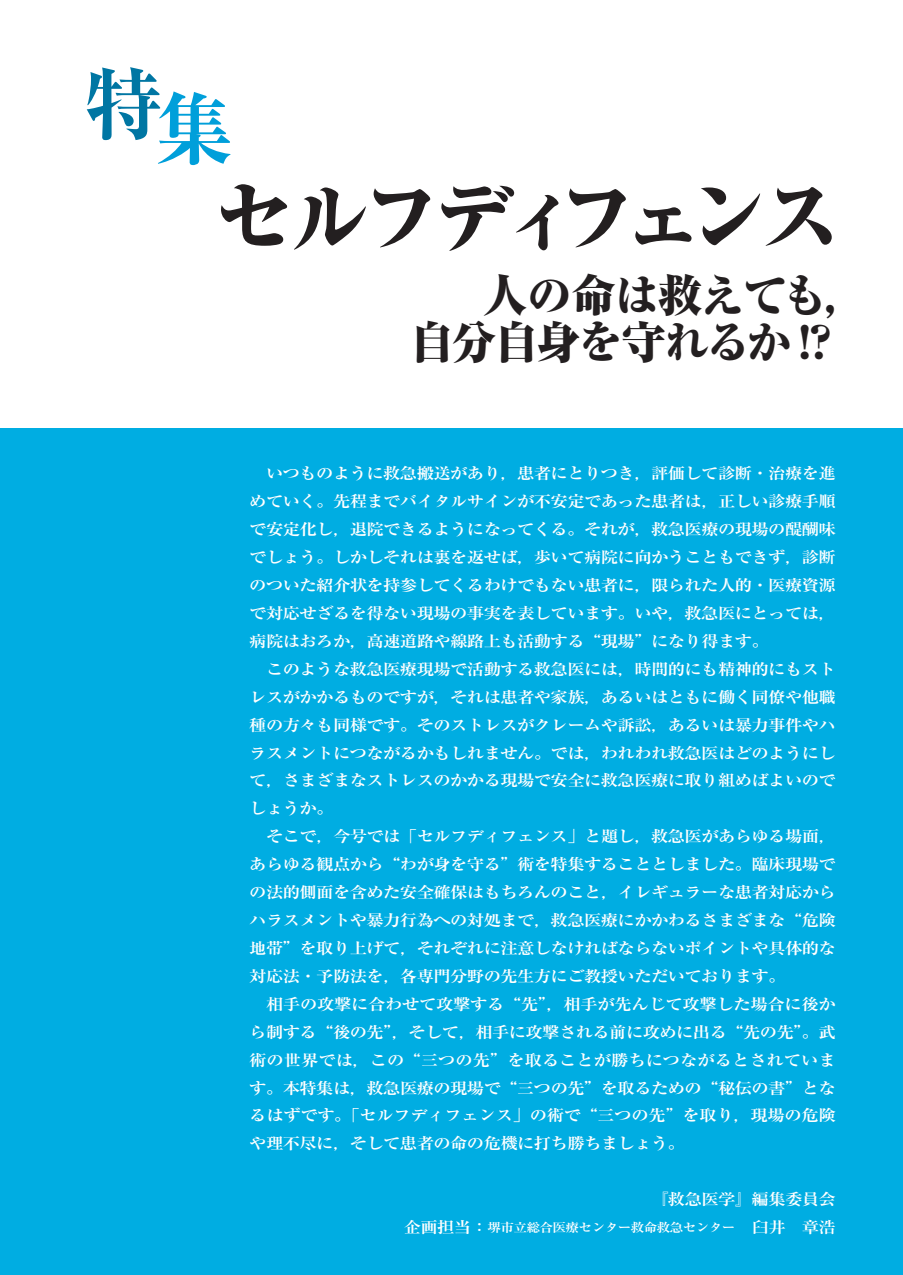
<style>
.page{position:relative;width:903px;height:1275px;background:#fff}
.page>*{position:absolute;margin:0;border:0;box-sizing:border-box;transform-origin:0 0}
.t1{font:800 expanded 80.67px "Ryumin Pr 6 N";letter-spacing:-.135em;color:#231f20}
.t2{font:700 expanded 78.75px "Ryumin Pr 6 N";color:#0076a3}
.t3{font:800 expanded 44.62px/47.1px "Ryumin Pr 6 N";letter-spacing:-.055em;color:#231f20}
.t4{font:700 15.58px/27.8px "Ryumin Pr 6 N";letter-spacing:-.035em;color:#fff;scale:1.11 1}
.t5{font:700 12.25px "Ryumin Pr 6 N";letter-spacing:-.045em;color:#fff;scale:1.11 1}
.s1{color:#009fda}
.s2{font-size:15.58px}
</style>
<div class="page">
<div style="left:0;top:428px;width:903px;height:847px;background:#00ade2"></div>
<h2 class="t2" style="left:84px;top:42px;width:151px">特<span class="s1">集</span></h2>
<h1 class="t1" style="left:214px;top:153px;width:629px">セルフディフェンス</h1>
<h3 class="t3" style="left:410px;top:271px;width:459px;text-indent:73px">人の命は救えても，自分自身を守れるか⁉</h3>
<p class="t4" style="left:249px;top:459px;width:530px">　いつものように救急搬送があり，患者にとりつき，評価して診断・治療を進めていく。先程までバイタルサインが不安定であった患者は，正しい診療手順で安定化し，退院できるようになってくる。それが，救急医療の現場の醍醐味でしょう。しかしそれは裏を返せば，歩いて病院に向かうこともできず，診断のついた紹介状を持参してくるわけでもない患者に，限られた人的・医療資源で対応せざるを得ない現場の事実を表しています。いや，救急医にとっては，病院はおろか，高速道路や線路上も活動する“現場”になり得ます。<br>　このような救急医療現場で活動する救急医には，時間的にも精神的にもストレスがかかるものですが，それは患者や家族，あるいはともに働く同僚や他職種の方々も同様です。そのストレスがクレームや訴訟，あるいは暴力事件やハラスメントにつながるかもしれません。では，われわれ救急医はどのようにして，さまざまなストレスのかかる現場で安全に救急医療に取り組めばよいのでしょうか。<br>　そこで，今号では「セルフディフェンス」と題し，救急医があらゆる場面，あらゆる観点から“わが身を守る”術を特集することとしました。臨床現場での法的側面を含めた安全確保はもちろんのこと，イレギュラーな患者対応からハラスメントや暴力行為への対処まで，救急医療にかかわるさまざまな“危険地帯”を取り上げて，それぞれに注意しなければならないポイントや具体的な対応法・予防法を，各専門分野の先生方にご教授いただいております。<br>　相手の攻撃に合わせて攻撃する“先”，相手が先んじて攻撃した場合に後から制する“後の先”，そして，相手に攻撃される前に攻めに出る“先の先”。武術の世界では，この“三つの先”を取ることが勝ちにつながるとされています。本特集は，救急医療の現場で“三つの先”を取るための“秘伝の書”となるはずです。「セルフディフェンス」の術で“三つの先”を取り，現場の危険や理不尽に，そして患者の命の危機に打ち勝ちましょう。</p>
<p class="t4" style="left:651px;top:1185px;width:168px">『救急医学』編集委員会</p>
<p class="t5" style="left:404px;top:1217px;width:391px"><span class="s2">企画担当：</span>堺市立総合医療センター救命救急センター<span class="s2">　臼井　章浩</span></p>
</div>
